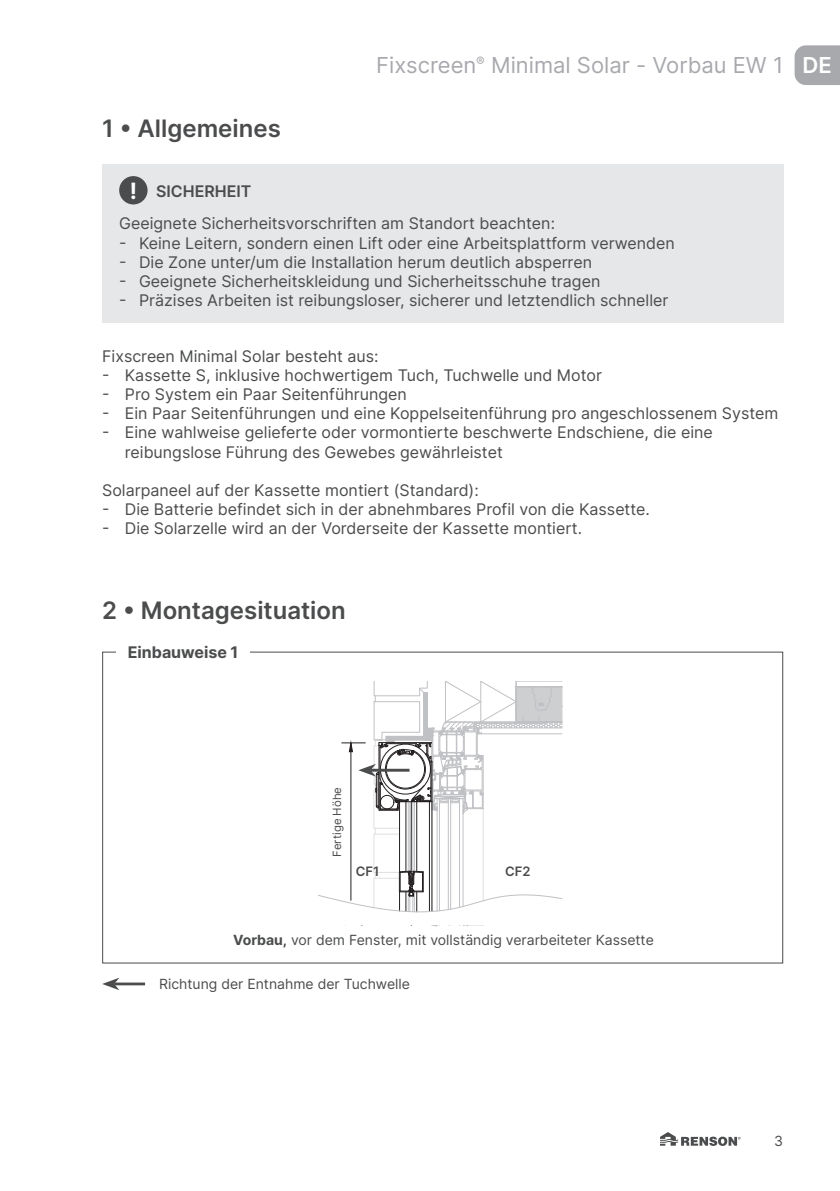
<style>
.page{position:relative;width:840px;height:1191px;background:#fff}
.page>*{position:absolute;margin:0;border:0;box-sizing:border-box;transform-origin:0 0}
.MHL_Titel_1{font:600 24px "Inter";color:#4b4c4d}
.t1{font:700 22.4px "Inter";color:#fff}
.t2{font:22px "Inter";color:#a8a9ad}
.MHL_Bodytekst_insprong{font:16px/19.2px "Inter";color:#4b4c4d}
.MHL_Bodytekst{font:16px "Inter";color:#4b4c4d}
.MHL_Kadertitel{font:700 16px "Inter";color:#4b4c4d}
.MHL_Opmerking_titel{font:600 16px "Inter";color:#4b4c4d}
.MHL_Tabeltekst{font:14px "Inter";color:#4b4c4d}
.MHL_Tabeltekst-2{font:600 13px "Inter";color:#4b4c4d}
.MHL_Tabeltekst-3{font:11.4px "Inter";color:#4b4c4d}
.s1{font-weight:600;color:#fff}
.s2{font-weight:700}
</style>
<div class="page">
<svg style="left:794px;top:45px;width:45px;height:40px;background:#acadb1"></svg>
<svg style="left:660px;top:1132px;width:80px;height:14px"></svg>
<div style="left:102px;top:165px;width:680px;height:158px;background:#e6e7e9"></div>
<div style="left:119px;top:176px;width:28px;height:28px;background:#4b4c4d;border-radius:50%"></div>
<hr style="left:114px;top:982px;width:31px;height:3px;background:#4b4c4d">
<svg style="left:102px;top:978px;width:17px;height:12px"></svg>
<svg style="left:318px;top:682px;width:244px;height:230px"></svg>
<p class="MHL_Titel_1" style="left:102px;top:110px;width:180px">1 • Allgemeines</p>
<h3 class="t2" style="left:376px;top:49px;width:457px">Fixscreen<sup>®</sup> Minimal Solar - Vorbau EW 1 <span class="s1">DE</span></h3>
<p class="t1" style="left:130px;top:174px;width:9px">!</p>
<p class="MHL_Opmerking_titel" style="left:156px;top:180px;width:97px">SICHERHEIT</p>
<p class="MHL_Bodytekst" style="left:119px;top:212px;width:437px">Geeignete Sicherheitsvorschriften am Standort beachten:</p>
<p class="MHL_Bodytekst" style="left:119px;top:231px;width:557px">- Keine Leitern, sondern einen Lift oder eine Arbeitsplattform verwenden</p>
<p class="MHL_Bodytekst" style="left:119px;top:250px;width:474px">- Die Zone unter/um die Installation herum deutlich absperren</p>
<p class="MHL_Bodytekst" style="left:119px;top:269px;width:482px">- Geeignete Sicherheitskleidung und Sicherheitsschuhe tragen</p>
<p class="MHL_Bodytekst" style="left:119px;top:289px;width:550px">- Präzises Arbeiten ist reibungsloser, sicherer und letztendlich schneller</p>
<p class="MHL_Bodytekst" style="left:102px;top:344px;width:278px">Fixscreen Minimal Solar besteht aus:</p>
<p class="MHL_Bodytekst_insprong" style="left:102px;top:365px;width:501px">- Kassette S, inklusive hochwertigem Tuch, Tuchwelle und Motor</p>
<p class="MHL_Bodytekst_insprong" style="left:102px;top:384px;width:306px">- Pro System ein Paar Seitenführungen</p>
<p class="MHL_Bodytekst_insprong" style="left:102px;top:403px;width:677px">- Ein Paar Seitenführungen und eine Koppelseitenführung pro angeschlossenem System</p>
<p class="MHL_Bodytekst_insprong" style="left:125px;top:423px;width:589px;text-indent:-23px">- Eine wahlweise gelieferte oder vormontierte beschwerte Endschiene, die eine reibungslose Führung des Gewebes gewährleistet</p>
<p class="MHL_Bodytekst" style="left:102px;top:478px;width:378px">Solarpaneel auf der Kassette montiert (Standard):</p>
<p class="MHL_Bodytekst_insprong" style="left:102px;top:499px;width:549px">- Die Batterie befindet sich in der abnehmbares Profil von die Kassette.</p>
<p class="MHL_Bodytekst_insprong" style="left:102px;top:519px;width:481px">- Die Solarzelle wird an der Vorderseite der Kassette montiert.</p>
<p class="MHL_Titel_1" style="left:102px;top:592px;width:245px">2 • Montagesituation</p>
<p class="MHL_Kadertitel" style="left:128px;top:640px;width:112px">Einbauweise 1</p>
<p class="MHL_Tabeltekst-3" style="left:328px;top:856px;width:71px;rotate:-90deg">Fertige Höhe</p>
<p class="MHL_Tabeltekst-2" style="left:355px;top:862px;width:25px">CF1</p>
<p class="MHL_Tabeltekst-2" style="left:505px;top:861px;width:27px">CF2</p>
<p class="MHL_Tabeltekst" style="left:233px;top:929px;width:422px"><span class="s2">Vorbau,</span> vor dem Fenster, mit vollständig verarbeiteter Kassette</p>
<p class="MHL_Tabeltekst" style="left:159px;top:973px;width:252px">Richtung der Entnahme der Tuchwelle</p>
<p class="MHL_Tabeltekst" style="left:773px;top:1130px;width:10px">3</p>
</div>
